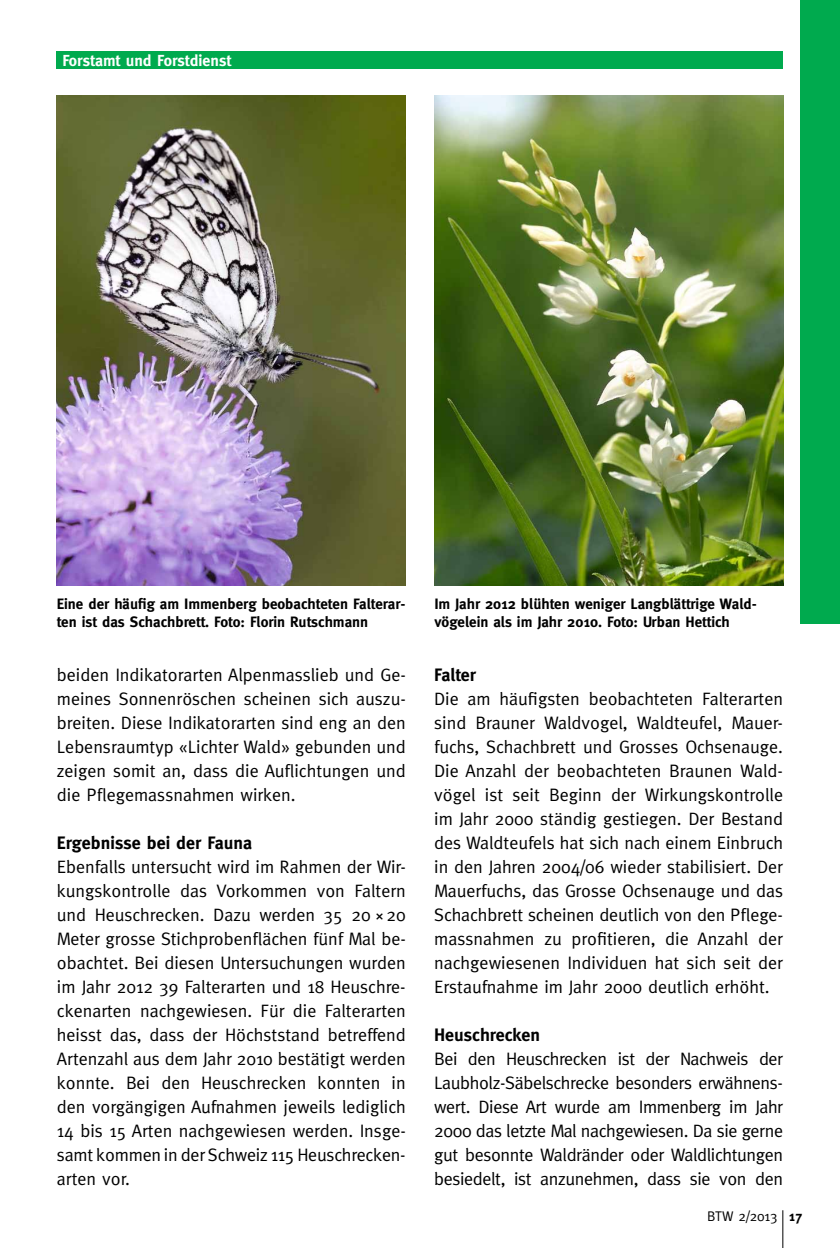
<style>
.page{position:relative;width:840px;height:1248px;background:#fff}
.page>*{position:absolute;margin:0;border:0;box-sizing:border-box;transform-origin:0 0}
.t1{font:18px/24px "Meta";color:#000;text-align:justify}
.t2{font:700 18px "Meta";color:#000}
.t3{font:700 16px "Meta";color:#fff}
.t4{font:700 15px/18px "Meta";color:#000}
.t5{font:14px "Meta";letter-spacing:-.01em;color:#000}
.s1{font-weight:700}
</style>
<div class="page">
<hr style="left:782px;top:1210px;width:1px;height:37px;background:#000">
<div style="left:799px;top:0;width:40px;height:624px;background:#00aa4e"></div>
<div style="left:57px;top:51px;width:725px;height:17px;background:#00aa4e"></div>
<img style="left:56px;top:96px;width:349px;height:489px">
<img style="left:434px;top:96px;width:348px;height:489px">
<p class="t3" style="left:62px;top:51px;width:170px">Forstamt und Forstdienst</p>
<p class="t4" style="left:57px;top:595px;width:350px">Eine der häufig am Immenberg beobachteten Falterar&shy;ten ist das Schachbrett. Foto: Florin Rutschmann</p>
<p class="t4" style="left:434px;top:595px;width:321px">Im Jahr 2012 blühten weniger Langblättrige Wald-- vögelein als im Jahr 2010. Foto: Urban Hettich</p>
<p class="t1" style="left:57px;top:662px;width:350px">beiden Indikatorarten Alpenmasslieb und Ge&shy;meines Sonnenröschen scheinen sich auszu&shy;breiten. Diese Indikatorarten sind eng an den Lebensraumtyp «Lichter Wald» gebunden und zeigen somit an, dass die Auflichtungen und die Pflegemassnahmen wirken.</p>
<p class="t2" style="left:57px;top:832px;width:196px">Ergebnisse bei der Fauna</p>
<p class="t1" style="left:57px;top:854px;width:350px">Ebenfalls untersucht wird im Rahmen der Wir&shy;kungskontrolle das Vorkommen von Faltern und Heuschrecken. Dazu werden 35 20 ×20<br>Meter grosse Stichprobenflächen fünf Mal be&shy;obachtet. Bei diesen Untersuchungen wurden im Jahr 2012 39 Falterarten und 18 Heuschre&shy;ckenarten nachgewiesen. Für die Falterarten heisst das, dass der Höchststand betreffend Artenzahl aus dem Jahr 2010 bestätigt werden konnte. Bei den Heuschrecken konnten in den vorgängigen Aufnahmen jeweils lediglich 14 bis 15 Arten nachgewiesen werden. Insge&shy;samt kommen in der Schweiz 115 Heuschrecken&shy;arten vor.</p>
<p class="t2" style="left:434px;top:664px;width:43px">Falter</p>
<p class="t1" style="left:434px;top:686px;width:350px">Die am häufigsten beobachteten Falterarten sind Brauner Waldvogel, Waldteufel, Mauer&shy;fuchs, Schachbrett und Grosses Ochsenauge.<br>Die Anzahl der beobachteten Braunen Wald&shy;vögel ist seit Beginn der Wirkungskontrolle im Jahr 2000 ständig gestiegen. Der Bestand des Waldteufels hat sich nach einem Einbruch in den Jahren 2004/06 wieder stabilisiert. Der Mauerfuchs, das Grosse Ochsenauge und das Schachbrett scheinen deutlich von den Pflege&shy;massnahmen zu profitieren, die Anzahl der nachgewiesenen Individuen hat sich seit der Erstaufnahme im Jahr 2000 deutlich erhöht.</p>
<p class="t2" style="left:434px;top:1024px;width:107px">Heuschrecken</p>
<p class="t1" style="left:434px;top:1046px;width:350px">Bei den Heuschrecken ist der Nachweis der Laubholz-Säbelschrecke besonders erwähnens&shy;wert. Diese Art wurde am Immenberg im Jahr 2000 das letzte Mal nachgewiesen. Da sie gerne gut besonnte Waldränder oder Waldlichtungen besiedelt, ist anzunehmen, dass sie von den</p>
<p class="t5" style="left:706px;top:1208px;width:97px">BTW 2/2013 <span class="s1">17</span></p>
</div>
